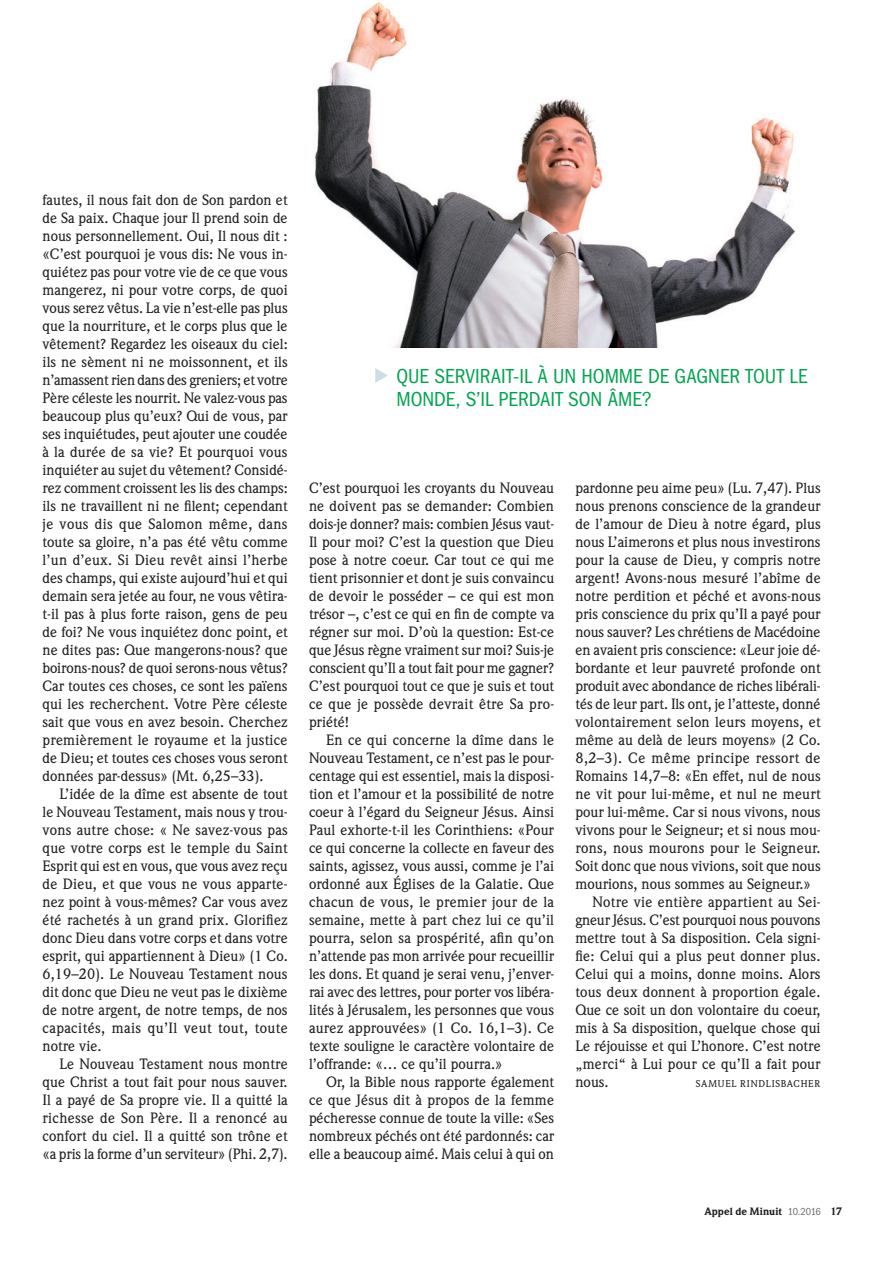
<style>
.page{position:relative;width:893px;height:1263px;background:#fff}
.page>*{position:absolute;margin:0;border:0;box-sizing:border-box;transform-origin:0 0}
.t1{font:condensed 21px/23.1px "Franklin Gothic";color:#00a54f}
.t2{font:500 14.7px/18px "Weidemann";color:#231f20;text-align:justify}
.t3{font:500 14.7px "Weidemann";letter-spacing:.02em;color:#231f20}
.t4{font:500 14.7px "Weidemann";letter-spacing:.025em;color:#231f20}
.t5{font:900 10.5px "Weidemann";letter-spacing:-.005em;color:#231f20}
.t6{font:500 9.75px "Weidemann";letter-spacing:.07em;color:#231f20}
.s1{font-family:"Franklin Gothic";font-weight:400;font-stretch:condensed;color:#6c6d70}
</style>
<div class="page">
<img style="left:315px;top:2px;width:481px;height:346px">
<svg style="left:375px;top:368px;width:13px;height:15px"></svg>
<p class="t2" style="left:43px;top:191px;width:247px">fautes, il nous fait don de Son pardon et de Sa paix. Chaque jour Il prend soin de nous personnellement. Oui, Il nous dit : «C’est pourquoi je vous dis: Ne vous in&shy;quiétez pas pour votre vie de ce que vous mangerez, ni pour votre corps, de quoi vous serez vêtus. La vie n’est-elle pas plus que la nourriture, et le corps plus que le vêtement? Regardez les oiseaux du ciel: ils ne sèment ni ne moissonnent, et ils n’amassent rien dans des greniers; et votre Père céleste les nourrit. Ne valez-vous pas beaucoup plus qu’eux? Qui de vous, par ses inquiétudes, peut ajouter une coudée à la durée de sa vie? Et pourquoi vous inquiéter au sujet du vêtement? Considé&shy;rez comment croissent les lis des champs: ils ne travaillent ni ne filent; cependant je vous dis que Salomon même, dans toute sa gloire, n’a pas été vêtu comme l’un d’eux. Si Dieu revêt ainsi l’herbe des champs, qui existe aujourd’hui et qui demain sera jetée au four, ne vous vêtira&shy;t-il pas à plus forte raison, gens de peu de foi? Ne vous inquiétez donc point, et ne dites pas: Que mangerons-nous? que boirons-nous? de quoi serons-nous vêtus?<br>Car toutes ces choses, ce sont les païens qui les recherchent. Votre Père céleste sait que vous en avez besoin. Cherchez premièrement le royaume et la justice de Dieu; et toutes ces choses vous seront données par-dessus» (Mt. 6,25–33).</p>
<p class="t2" style="left:43px;top:785px;width:247px;text-indent:17px">L’idée de la dîme est absente de tout le Nouveau Testament, mais nous y trou&shy;vons autre chose: « Ne savez-vous pas que votre corps est le temple du Saint Esprit qui est en vous, que vous avez reçu de Dieu, et que vous ne vous apparte&shy;nez point à vous-mêmes? Car vous avez été rachetés à un grand prix. Glorifiez donc Dieu dans votre corps et dans votre esprit, qui appartiennent à Dieu» (1 Co.<br>6,19–20). Le Nouveau Testament nous dit donc que Dieu ne veut pas le dixième de notre argent, de notre temps, de nos capacités, mais qu’Il veut tout, toute notre vie.</p>
<p class="t2" style="left:43px;top:1055px;width:247px;text-indent:17px">Le Nouveau Testament nous montre que Christ a tout fait pour nous sauver.<br>Il a payé de Sa propre vie. Il a quitté la richesse de Son Père. Il a renoncé au confort du ciel. Il a quitté son trône et «a pris la forme d’un serviteur» (Phi. 2,7).</p>
<h1 class="t1" style="left:396px;top:365px;width:413px">QUE SERVIRAIT-IL À UN HOMME DE GAGNER TOUT LE<br>MONDE, S’IL PERDAIT SON ÂME?</h1>
<p class="t2" style="left:309px;top:479px;width:247px">C’est pourquoi les croyants du Nouveau ne doivent pas se demander: Combien dois-je donner? mais: combien Jésus vaut-Il pour moi? C’est la question que Dieu pose à notre coeur. Car tout ce qui me tient prisonnier et dont je suis convaincu de devoir le posséder – ce qui est mon trésor –, c’est ce qui en fin de compte va régner sur moi. D’où la question: Est-ce que Jésus règne vraiment sur moi? Suis-je conscient qu’Il a tout fait pour me gagner?<br>C’est pourquoi tout ce que je suis et tout ce que je possède devrait être Sa pro&shy;priété!</p>
<p class="t2" style="left:309px;top:731px;width:247px;text-indent:17px">En ce qui concerne la dîme dans le Nouveau Testament, ce n’est pas le pour&shy;centage qui est essentiel, mais la disposi&shy;tion et l’amour et la possibilité de notre coeur à l’égard du Seigneur Jésus. Ainsi Paul exhorte-t-il les Corinthiens: «Pour ce qui concerne la collecte en faveur des saints, agissez, vous aussi, comme je l’ai ordonné aux Églises de la Galatie. Que chacun de vous, le premier jour de la semaine, mette à part chez lui ce qu’il pourra, selon sa prospérité, afin qu’on n’attende pas mon arrivée pour recueillir les dons. Et quand je serai venu, j’enver&shy;rai avec des lettres, pour porter vos libéra&shy;lités à Jérusalem, les personnes que vous aurez approuvées» (1 Co. 16,1–3). Ce texte souligne le caractère volontaire de l’offrande: «… ce qu’il pourra.»</p>
<p class="t2" style="left:309px;top:1073px;width:247px;text-indent:17px">Or, la Bible nous rapporte également ce que Jésus dit à propos de la femme pécheresse connue de toute la ville: «Ses nombreux péchés ont été pardonnés: car elle a beaucoup aimé. Mais celui à qui on</p>
<p class="t2" style="left:575px;top:479px;width:247px">pardonne peu aime peu» (Lu. 7,47). Plus</p>
<p class="t2" style="left:575px;top:497px;width:247px">nous prenons conscience de la grandeur</p>
<p class="t2" style="left:575px;top:515px;width:247px">de l’amour de Dieu à notre égard, plus</p>
<p class="t2" style="left:575px;top:533px;width:247px">nous L’aimerons et plus nous investirons</p>
<p class="t2" style="left:575px;top:551px;width:247px">pour la cause de Dieu, y compris notre</p>
<p class="t2" style="left:575px;top:569px;width:247px">argent! Avons-nous mesuré l’abîme de</p>
<p class="t2" style="left:575px;top:587px;width:247px">notre perdition et péché et avons-nous</p>
<p class="t2" style="left:575px;top:605px;width:247px">pris conscience du prix qu’Il a payé pour</p>
<p class="t2" style="left:575px;top:623px;width:247px">nous sauver? Les chrétiens de Macédoine</p>
<p class="t2" style="left:575px;top:641px;width:247px">en avaient pris conscience: «Leur joie dé-</p>
<p class="t2" style="left:575px;top:659px;width:247px">bordante et leur pauvreté profonde ont</p>
<p class="t2" style="left:575px;top:677px;width:247px">produit avec abondance de riches libérali-</p>
<p class="t2" style="left:575px;top:695px;width:247px">tés de leur part. Ils ont, je l’atteste, donné</p>
<p class="t2" style="left:575px;top:713px;width:247px">volontairement selon leurs moyens, et</p>
<p class="t2" style="left:575px;top:731px;width:247px">même au delà de leurs moyens» (2 Co.</p>
<p class="t4" style="left:575px;top:749px;width:247px">8,2–3). Ce même principe ressort de</p>
<p class="t2" style="left:575px;top:767px;width:247px">Romains 14,7–8: «En effet, nul de nous</p>
<p class="t2" style="left:575px;top:785px;width:247px">ne vit pour lui-même, et nul ne meurt</p>
<p class="t2" style="left:575px;top:803px;width:247px">pour lui-même. Car si nous vivons, nous</p>
<p class="t2" style="left:575px;top:821px;width:247px">vivons pour le Seigneur; et si nous mou-</p>
<p class="t3" style="left:575px;top:839px;width:247px">rons, nous mourons pour le Seigneur.</p>
<p class="t2" style="left:575px;top:857px;width:247px">Soit donc que nous vivions, soit que nous</p>
<p class="t2" style="left:575px;top:875px;width:237px">mourions, nous sommes au Seigneur.»</p>
<p class="t2" style="left:592px;top:893px;width:230px">Notre vie entière appartient au Sei-</p>
<p class="t2" style="left:575px;top:911px;width:247px">gneur Jésus. C’est pourquoi nous pouvons</p>
<p class="t2" style="left:575px;top:929px;width:247px">mettre tout à Sa disposition. Cela signi-</p>
<p class="t2" style="left:575px;top:947px;width:247px">fie: Celui qui a plus peut donner plus.</p>
<p class="t2" style="left:575px;top:965px;width:247px">Celui qui a moins, donne moins. Alors</p>
<p class="t2" style="left:575px;top:983px;width:247px">tous deux donnent à proportion égale.</p>
<p class="t2" style="left:575px;top:1001px;width:247px">Que ce soit un don volontaire du coeur,</p>
<p class="t2" style="left:575px;top:1019px;width:247px">mis à Sa disposition, quelque chose qui</p>
<p class="t2" style="left:575px;top:1037px;width:247px">Le réjouisse et qui L’honore. C’est notre</p>
<p class="t2" style="left:575px;top:1055px;width:247px">„merci“ à Lui pour ce qu’Il a fait pour</p>
<p class="t2" style="left:575px;top:1073px;width:35px">nous.</p>
<p class="t6" style="left:696px;top:1078px;width:126px">SAMUEL RINDLISBACHER</p>
<p class="t5" style="left:704px;top:1204px;width:139px">Appel de Minuit <span class="s1">10.2016</span> 17</p>
</div>
